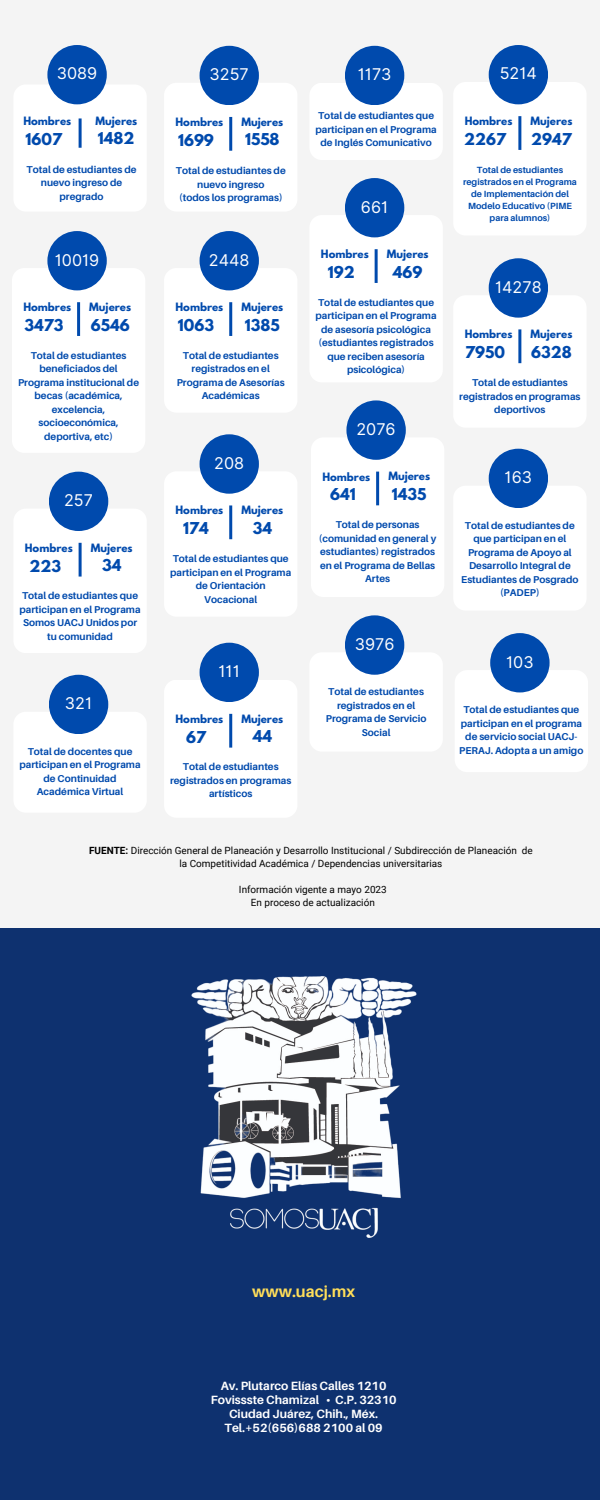
<style>
.page{position:relative;width:600px;height:1500px;background:#f4f4f4}
.page>*{position:absolute;margin:0;border:0;box-sizing:border-box;transform-origin:0 0}
.t1{font:16.2px "Inter";color:#fff}
.t2{font:700 15.9px "Aileron";color:#ffde59}
.t3{font:700 14.5px "League Spartan";color:#004aad}
.t4{font:700 11.9px "Aileron";color:#fff}
.t5{font:700 10.2px "League Spartan";color:#004aad}
.t6{font:700 10px/13.5px "Aileron";color:#004aad;text-align:center}
.t7{font:10px/13.5px "Roboto";color:#000;text-align:center}
.t8{font:700 9px/11.9px "Aileron";color:#004aad;text-align:center}
.s1{font-weight:700}
</style>
<div class="page">
<div style="left:309px;top:83px;width:134px;height:77px;background:#fff;border-radius:12px"></div>
<div style="left:345px;top:46px;width:59px;height:59px;background:#004aad;border-radius:50%"></div>
<div style="left:164px;top:83px;width:133px;height:129px;background:#fff;border-radius:12px"></div>
<div style="left:200px;top:46px;width:59px;height:59px;background:#004aad;border-radius:50%"></div>
<hr style="left:229px;top:117px;width:3px;height:34px;background:#004aad">
<div style="left:12px;top:268px;width:133px;height:185px;background:#fff;border-radius:12px"></div>
<div style="left:47px;top:231px;width:60px;height:59px;background:#004aad;border-radius:50%"></div>
<hr style="left:77px;top:302px;width:3px;height:34px;background:#004aad">
<div style="left:164px;top:268px;width:133px;height:145px;background:#fff;border-radius:12px"></div>
<div style="left:200px;top:231px;width:59px;height:59px;background:#004aad;border-radius:50%"></div>
<hr style="left:229px;top:302px;width:3px;height:34px;background:#004aad">
<div style="left:13px;top:509px;width:134px;height:144px;background:#fff;border-radius:12px"></div>
<div style="left:49px;top:472px;width:59px;height:59px;background:#004aad;border-radius:50%"></div>
<hr style="left:79px;top:543px;width:3px;height:34px;background:#004aad">
<div style="left:164px;top:471px;width:133px;height:146px;background:#fff;border-radius:12px"></div>
<div style="left:200px;top:434px;width:59px;height:60px;background:#004aad;border-radius:50%"></div>
<hr style="left:229px;top:505px;width:3px;height:34px;background:#004aad">
<div style="left:164px;top:680px;width:133px;height:138px;background:#fff;border-radius:12px"></div>
<div style="left:200px;top:643px;width:59px;height:59px;background:#004aad;border-radius:50%"></div>
<hr style="left:229px;top:714px;width:3px;height:34px;background:#004aad">
<div style="left:311px;top:437px;width:133px;height:160px;background:#fff;border-radius:12px"></div>
<div style="left:346px;top:400px;width:60px;height:60px;background:#004aad;border-radius:50%"></div>
<hr style="left:376px;top:472px;width:3px;height:33px;background:#004aad">
<div style="left:13px;top:84px;width:134px;height:128px;background:#fff;border-radius:12px"></div>
<div style="left:47px;top:45px;width:60px;height:59px;background:#004aad;border-radius:50%"></div>
<hr style="left:79px;top:118px;width:3px;height:30px;background:#004aad">
<div style="left:453px;top:82px;width:134px;height:154px;background:#fff;border-radius:12px"></div>
<div style="left:489px;top:45px;width:59px;height:59px;background:#004aad;border-radius:50%"></div>
<hr style="left:518px;top:116px;width:3px;height:34px;background:#004aad">
<div style="left:309px;top:215px;width:134px;height:167px;background:#fff;border-radius:12px"></div>
<div style="left:345px;top:178px;width:59px;height:59px;background:#004aad;border-radius:50%"></div>
<hr style="left:375px;top:249px;width:3px;height:34px;background:#004aad">
<div style="left:453px;top:295px;width:134px;height:132px;background:#fff;border-radius:12px"></div>
<div style="left:489px;top:258px;width:59px;height:60px;background:#004aad;border-radius:50%"></div>
<hr style="left:518px;top:329px;width:3px;height:34px;background:#004aad">
<div style="left:13px;top:712px;width:134px;height:101px;background:#fff;border-radius:12px"></div>
<div style="left:49px;top:675px;width:59px;height:59px;background:#004aad;border-radius:50%"></div>
<div style="left:453px;top:486px;width:134px;height:125px;background:#fff;border-radius:12px"></div>
<div style="left:489px;top:449px;width:59px;height:59px;background:#004aad;border-radius:50%"></div>
<div style="left:309px;top:652px;width:134px;height:100px;background:#fff;border-radius:12px"></div>
<div style="left:345px;top:615px;width:59px;height:60px;background:#004aad;border-radius:50%"></div>
<div style="left:455px;top:670px;width:133px;height:102px;background:#fff;border-radius:12px"></div>
<div style="left:490px;top:633px;width:60px;height:59px;background:#004aad;border-radius:50%"></div>
<div style="left:0;top:928px;width:600px;height:572px;background:#0e316f"></div>
<img style="left:191px;top:976px;width:226px;height:262px">
<p class="t1" style="left:57px;top:64px;width:42px">3089</p>
<p class="t1" style="left:210px;top:65px;width:41px">3257</p>
<p class="t1" style="left:358px;top:65px;width:35px">1173</p>
<p class="t1" style="left:500px;top:64px;width:39px">5214</p>
<p class="t5" style="left:23px;top:116px;width:49px">Hombres</p>
<p class="t3" style="left:26px;top:132px;width:38px">1607</p>
<p class="t5" style="left:96px;top:116px;width:43px">Mujeres</p>
<p class="t3" style="left:98px;top:131px;width:38px">1482</p>
<p class="t5" style="left:176px;top:117px;width:49px">Hombres</p>
<p class="t3" style="left:178px;top:133px;width:37px">1699</p>
<p class="t5" style="left:241px;top:116px;width:43px">Mujeres</p>
<p class="t3" style="left:245px;top:132px;width:36px">1558</p>
<p class="t6" style="left:316px;top:109px;width:123px">Total de estudiantes que participan en el Programa de Inglés Comunicativo</p>
<p class="t5" style="left:465px;top:116px;width:49px">Hombres</p>
<p class="t3" style="left:464px;top:132px;width:43px">2267</p>
<p class="t5" style="left:531px;top:116px;width:43px">Mujeres</p>
<p class="t3" style="left:531px;top:132px;width:42px">2947</p>
<p class="t6" style="left:27px;top:162px;width:111px">Total de estudiantes de nuevo ingreso de pregrado</p>
<p class="t6" style="left:176px;top:164px;width:111px">Total de estudiantes de nuevo ingreso</p>
<p class="t6" style="left:179px;top:191px;width:105px">(todos los programas)</p>
<p class="t1" style="left:361px;top:197px;width:29px">661</p>
<p class="t8" style="left:463px;top:164px;width:115px">Total de estudiantes registrados en el Programa de Implementación del<br>Modelo Educativo (PIME para alumnos)</p>
<p class="t1" style="left:55px;top:250px;width:46px">10019</p>
<p class="t1" style="left:209px;top:250px;width:42px">2448</p>
<p class="t5" style="left:321px;top:249px;width:49px">Hombres</p>
<p class="t3" style="left:328px;top:265px;width:28px">192</p>
<p class="t5" style="left:387px;top:249px;width:43px">Mujeres</p>
<p class="t3" style="left:393px;top:265px;width:31px">469</p>
<p class="t1" style="left:495px;top:277px;width:48px">14278</p>
<p class="t5" style="left:23px;top:302px;width:49px">Hombres</p>
<p class="t3" style="left:24px;top:318px;width:40px">3473</p>
<p class="t5" style="left:89px;top:302px;width:43px">Mujeres</p>
<p class="t3" style="left:91px;top:318px;width:40px">6546</p>
<p class="t6" style="left:18px;top:348px;width:123px">Total de estudiantes beneficiados del<br>Programa institucional de becas (académica, excelencia, socioeconómica, deportiva, etc)</p>
<p class="t5" style="left:176px;top:302px;width:49px">Hombres</p>
<p class="t3" style="left:178px;top:318px;width:38px">1063</p>
<p class="t5" style="left:241px;top:302px;width:43px">Mujeres</p>
<p class="t3" style="left:245px;top:318px;width:36px">1385</p>
<p class="t6" style="left:177px;top:348px;width:109px">Total de estudiantes registrados en el<br>Programa de Asesorías<br>Académicas</p>
<p class="t6" style="left:316px;top:295px;width:123px">Total de estudiantes que participan en el Programa de asesoría psicológica (estudiantes registrados que reciben asesoría psicológica)</p>
<p class="t1" style="left:357px;top:419px;width:41px">2076</p>
<p class="t5" style="left:465px;top:329px;width:49px">Hombres</p>
<p class="t3" style="left:465px;top:345px;width:41px">7950</p>
<p class="t5" style="left:531px;top:329px;width:43px">Mujeres</p>
<p class="t3" style="left:531px;top:345px;width:42px">6328</p>
<p class="t6" style="left:459px;top:376px;width:123px">Total de estudiantes registrados en programas deportivos</p>
<p class="t1" style="left:214px;top:453px;width:31px">208</p>
<p class="t5" style="left:322px;top:471px;width:49px">Hombres</p>
<p class="t5" style="left:388px;top:471px;width:43px">Mujeres</p>
<p class="t1" style="left:505px;top:468px;width:29px">163</p>
<p class="t1" style="left:64px;top:491px;width:30px">257</p>
<p class="t5" style="left:176px;top:505px;width:49px">Hombres</p>
<p class="t5" style="left:241px;top:505px;width:43px">Mujeres</p>
<p class="t3" style="left:330px;top:487px;width:27px">641</p>
<p class="t3" style="left:392px;top:487px;width:36px">1435</p>
<p class="t5" style="left:25px;top:543px;width:49px">Hombres</p>
<p class="t3" style="left:30px;top:558px;width:33px">223</p>
<p class="t5" style="left:91px;top:542px;width:43px">Mujeres</p>
<p class="t3" style="left:102px;top:558px;width:21px">34</p>
<p class="t6" style="left:20px;top:589px;width:123px">Total de estudiantes que participan en el Programa<br>Somos UACJ Unidos por tu comunidad</p>
<p class="t3" style="left:183px;top:521px;width:27px">174</p>
<p class="t3" style="left:253px;top:521px;width:21px">34</p>
<p class="t6" style="left:170px;top:552px;width:123px">Total de estudiantes que participan en el Programa de Orientación<br>Vocacional</p>
<p class="t6" style="left:319px;top:518px;width:119px">Total de personas (comunidad en general y estudiantes) registrados en el Programa de Bellas<br>Artes</p>
<p class="t1" style="left:355px;top:634px;width:41px">3976</p>
<p class="t6" style="left:461px;top:518px;width:119px">Total de estudiantes de que participan en el<br>Programa de Apoyo al<br>Desarrollo Integral de<br>Estudiantes de Posgrado (PADEP)</p>
<p class="t1" style="left:219px;top:662px;width:23px">111</p>
<p class="t1" style="left:506px;top:652px;width:29px">103</p>
<p class="t1" style="left:65px;top:694px;width:29px">321</p>
<p class="t6" style="left:20px;top:744px;width:123px">Total de docentes que participan en el Programa de Continuidad<br>Académica Virtual</p>
<p class="t5" style="left:176px;top:714px;width:49px">Hombres</p>
<p class="t3" style="left:186px;top:730px;width:21px">67</p>
<p class="t5" style="left:241px;top:713px;width:43px">Mujeres</p>
<p class="t3" style="left:253px;top:729px;width:21px">44</p>
<p class="t6" style="left:170px;top:760px;width:123px">Total de estudiantes registrados en programas artísticos</p>
<p class="t6" style="left:326px;top:685px;width:102px">Total de estudiantes registrados en el<br>Programa de Servicio<br>Social</p>
<p class="t6" style="left:459px;top:703px;width:126px">Total de estudiantes que participan en el programa de servicio social UACJ-<br>PERAJ. Adopta a un amigo</p>
<p class="t7" style="left:89px;top:843px;width:445px"><span class="s1">FUENTE:</span> Dirección General de Planeación y Desarrollo Institucional / Subdirección de Planeación de la Competitividad Académica / Dependencias universitarias</p>
<p class="t7" style="left:239px;top:883px;width:149px">Información vigente a mayo 2023</p>
<p class="t7" style="left:251px;top:896px;width:126px">En proceso de actualización</p>
<p class="t2" style="left:252px;top:1281px;width:104px">www.uacj.mx</p>
<p class="t4" style="left:221px;top:1378px;width:167px">Av. Plutarco Elías Calles 1210</p>
<p class="t4" style="left:211px;top:1392px;width:187px">Fovissste Chamizal • C.P. 32310</p>
<p class="t4" style="left:229px;top:1406px;width:151px">Ciudad Juárez, Chih., Méx.</p>
<p class="t4" style="left:225px;top:1421px;width:160px">Tel.+52(656)688 2100 al 09</p>
</div>
